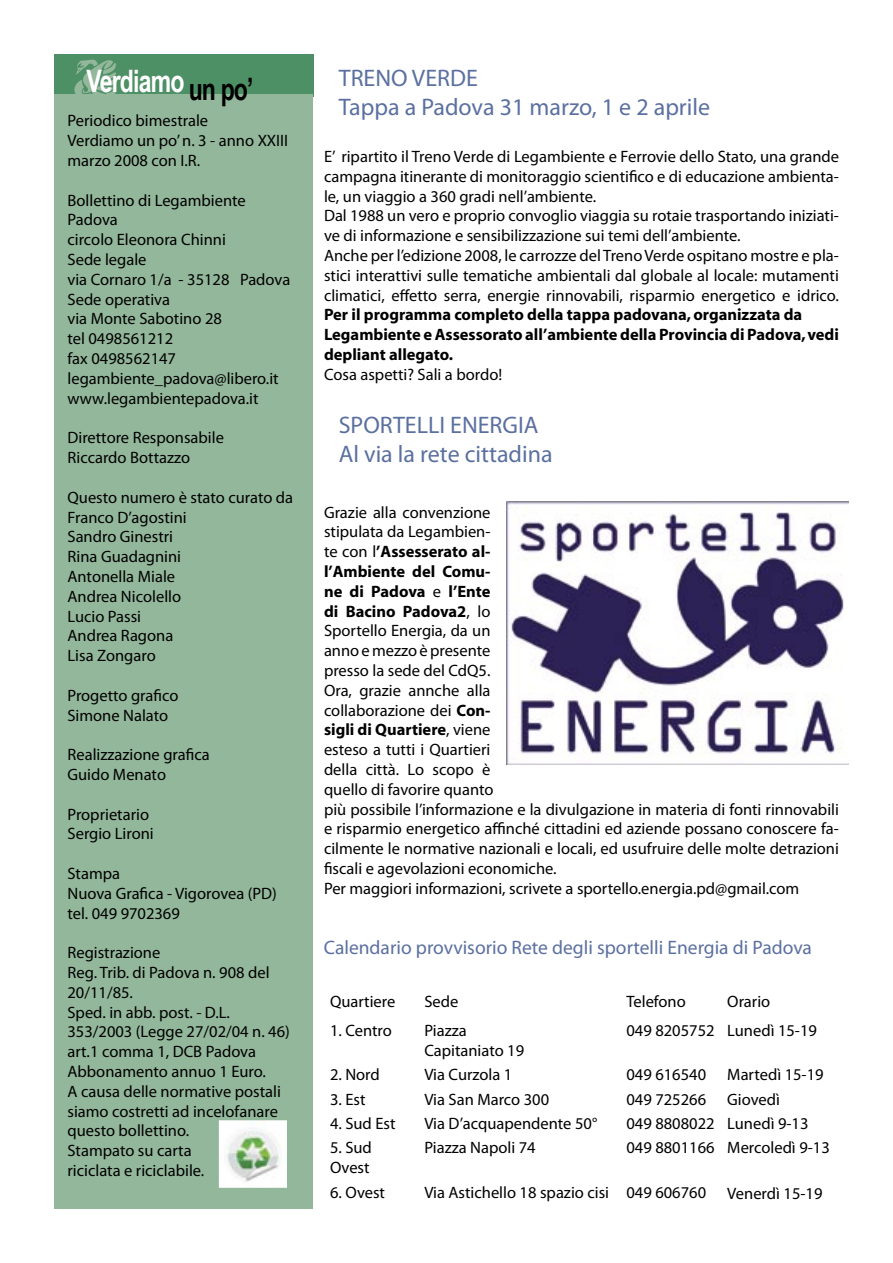
<style>
.page{position:relative;width:893px;height:1263px;background:#fff}
.page>*{position:absolute;margin:0;border:0;box-sizing:border-box;transform-origin:0 0}
.t1{font:700 30.9px "Arial Narrow";letter-spacing:-.03em;color:#fff;scale:.91 1}
.t2{font:700 30.9px "Arial Narrow";color:#000;scale:.91 1}
.t3{font:700 24px "Humanist 521 BT";color:#5b70a0}
.t4{font:700 19.5px "Humanist 521 BT";color:#5b70a0}
.t5{font:16.5px/19.8px "Humanist 521 BT";color:#000}
.t6{font:700 16.5px/19.8px "Humanist 521 BT";color:#000}
.t7{font:700 16.5px/19.8px "Myriad";color:#000}
.t8{font:italic 16.5px "Humanist 521 BT";color:#000}
.s1{font-family:"Myriad";font-weight:700}
</style>
<div class="page">
<div style="left:54px;top:54px;width:259px;height:43px;background:#4d9066"></div>
<svg style="left:74px;top:59px;width:42px;height:35px"></svg>
<div style="left:54px;top:94px;width:259px;height:1115px;background:#93b79b"></div>
<img style="left:219px;top:1120px;width:68px;height:68px">
<img style="left:506px;top:502px;width:342px;height:263px">
<p class="t1" style="left:87px;top:58px;width:109px">Verdiamo</p>
<p class="t6" style="left:67px;top:111px;width:142px">Periodico bimestrale</p>
<p class="t6" style="left:67px;top:131px;width:222px">Verdiamo un po’ n. 3 - anno XXIII marzo 2008 con I.R.</p>
<p class="t6" style="left:67px;top:190px;width:180px">Bollettino di Legambiente</p>
<p class="t6" style="left:67px;top:210px;width:52px">Padova</p>
<p class="t5" style="left:67px;top:230px;width:160px">circolo Eleonora Chinni</p>
<p class="t8" style="left:67px;top:249px;width:81px">Sede legale</p>
<p class="t5" style="left:67px;top:269px;width:224px">via Cornaro 1/a - 35128 Padova</p>
<p class="t8" style="left:67px;top:289px;width:104px">Sede operativa</p>
<p class="t5" style="left:67px;top:309px;width:156px">via Monte Sabotino 28</p>
<p class="t5" style="left:67px;top:329px;width:107px">tel 0498561212</p>
<p class="t5" style="left:67px;top:348px;width:110px">fax 0498562147</p>
<p class="t5" style="left:67px;top:368px;width:213px">legambiente_padova@libero.it</p>
<p class="t5" style="left:67px;top:388px;width:193px">www.legambientepadova.it</p>
<p class="t6" style="left:67px;top:428px;width:158px">Direttore Responsabile</p>
<p class="t5" style="left:67px;top:447px;width:124px">Riccardo Bottazzo</p>
<p class="t6" style="left:67px;top:487px;width:227px">Questo numero è stato curato da</p>
<p class="t6" style="left:67px;top:507px;width:121px">Franco D’agostini</p>
<p class="t6" style="left:67px;top:527px;width:107px">Sandro Ginestri</p>
<p class="t6" style="left:67px;top:546px;width:115px">Rina Guadagnini</p>
<p class="t6" style="left:67px;top:566px;width:109px">Antonella Miale</p>
<p class="t6" style="left:67px;top:586px;width:115px">Andrea Nicolello</p>
<p class="t6" style="left:67px;top:606px;width:75px">Lucio Passi</p>
<p class="t6" style="left:67px;top:626px;width:107px">Andrea Ragona</p>
<p class="t6" style="left:67px;top:645px;width:90px">Lisa Zongaro</p>
<p class="t6" style="left:67px;top:685px;width:113px">Progetto grafico</p>
<p class="t5" style="left:67px;top:705px;width:102px">Simone Nalato</p>
<p class="t6" style="left:67px;top:744px;width:144px">Realizzazione grafica</p>
<p class="t5" style="left:67px;top:764px;width:100px">Guido Menato</p>
<p class="t6" style="left:67px;top:804px;width:83px">Proprietario</p>
<p class="t5" style="left:67px;top:824px;width:88px">Sergio Lironi</p>
<p class="t6" style="left:67px;top:863px;width:54px">Stampa</p>
<p class="t5" style="left:67px;top:883px;width:211px">Nuova Grafica - Vigorovea (PD)</p>
<p class="t5" style="left:67px;top:903px;width:114px">tel. 049 9702369</p>
<p class="t5" style="left:67px;top:942px;width:94px">Registrazione</p>
<p class="t5" style="left:67px;top:962px;width:204px">Reg. Trib. di Padova n. 908 del<br>20/11/85.</p>
<p class="t5" style="left:67px;top:1002px;width:224px">Sped. in abb. post. - D.L.<br>353/2003 (Legge 27/02/04 n. 46) art.1 comma 1, DCB Padova</p>
<p class="t5" style="left:67px;top:1061px;width:200px">Abbonamento annuo 1 Euro.</p>
<p class="t6" style="left:67px;top:1081px;width:215px">A causa delle normative postali</p>
<p class="t6" style="left:67px;top:1101px;width:212px">siamo costretti ad incelofanare</p>
<p class="t6" style="left:67px;top:1121px;width:123px">questo bollettino.</p>
<p class="t6" style="left:67px;top:1140px;width:138px">Stampato su carta riciclata e riciclabile.</p>
<p class="t2" style="left:189px;top:65px;width:73px">un po’</p>
<p class="t3" style="left:339px;top:63px;width:141px">TRENO VERDE</p>
<p class="t3" style="left:339px;top:92px;width:373px">Tappa a Padova 31 marzo, 1 e 2 aprile</p>
<p class="t5" style="left:324px;top:146px;width:516px;text-align:justify">E’ ripartito il Treno Verde di Legambiente e Ferrovie dello Stato, una grande campagna itinerante di monitoraggio scientifico e di educazione ambienta&shy;le, un viaggio a 360 gradi nell’ambiente.</p>
<p class="t5" style="left:324px;top:206px;width:516px">Dal 1988 un vero e proprio convoglio viaggia su rotaie trasportando iniziati&shy;ve di informazione e sensibilizzazione sui temi dell’ambiente.</p>
<p class="t5" style="left:324px;top:245px;width:516px;text-align:justify">Anche per l’edizione 2008, le carrozze del Treno Verde ospitano mostre e pla&shy;stici interattivi sulle tematiche ambientali dal globale al locale: mutamenti climatici, effetto serra, energie rinnovabili, risparmio energetico e idrico.<br><span class="s1">Per il programma completo della tappa padovana, organizzata da</span></p>
<p class="t7" style="left:324px;top:325px;width:516px">Legambiente e Assessorato all’ambiente della Provincia di Padova, vedi depliant allegato.</p>
<p class="t5" style="left:324px;top:364px;width:180px">Cosa aspetti? Sali a bordo!</p>
<p class="t3" style="left:339px;top:410px;width:201px">SPORTELLI ENERGIA</p>
<p class="t3" style="left:339px;top:439px;width:215px">Al via la rete cittadina</p>
<p class="t5" style="left:324px;top:502px;width:516px">Grazie alla convenzione<br>stipulata da Legambien-<br>te con l<span class="s1">’Assesserato al-<br>l’Ambiente del Comu-<br>ne di Padova</span> e <span class="s1">l’Ente<br>di Bacino Padova2</span>, lo<br>Sportello Energia, da un<br>anno e mezzo è presente<br>presso la sede del CdQ5.<br>Ora, grazie annche alla<br>collaborazione dei <span class="s1">Con-<br>sigli di Quartiere</span>, viene<br>esteso a tutti i Quartieri<br>della città. Lo scopo è<br>quello di favorire quanto<br>più possibile l’informazione e la divulgazione in materia di fonti rinnovabili e risparmio energetico affinché cittadini ed aziende possano conoscere fa&shy;cilmente le normative nazionali e locali, ed usufruire delle molte detrazioni fiscali e agevolazioni economiche.</p>
<p class="t5" style="left:324px;top:878px;width:477px">Per maggiori informazioni, scrivete a sportello.energia.pd@gmail.com</p>
<p class="t4" style="left:324px;top:935px;width:490px">Calendario provvisorio Rete degli sportelli Energia di Padova</p>
<p class="t5" style="left:330px;top:991px;width:67px">Quartiere</p>
<p class="t5" style="left:424px;top:991px;width:36px">Sede</p>
<p class="t5" style="left:626px;top:991px;width:61px">Telefono</p>
<p class="t5" style="left:727px;top:991px;width:45px">Orario</p>
<p class="t5" style="left:330px;top:1020px;width:63px">1. Centro</p>
<p class="t5" style="left:424px;top:1020px;width:44px">Piazza</p>
<p class="t5" style="left:424px;top:1040px;width:101px">Capitaniato 19</p>
<p class="t5" style="left:626px;top:1020px;width:90px">049 8205752</p>
<p class="t5" style="left:727px;top:1020px;width:91px">Lunedì 15-19</p>
<p class="t5" style="left:330px;top:1064px;width:51px">2. Nord</p>
<p class="t5" style="left:424px;top:1064px;width:90px">Via Curzola 1</p>
<p class="t5" style="left:626px;top:1064px;width:81px">049 616540</p>
<p class="t5" style="left:727px;top:1064px;width:98px">Martedì 15-19</p>
<p class="t5" style="left:330px;top:1089px;width:37px">3. Est</p>
<p class="t5" style="left:424px;top:1089px;width:126px">Via San Marco 300</p>
<p class="t5" style="left:626px;top:1089px;width:81px">049 725266</p>
<p class="t5" style="left:727px;top:1089px;width:54px">Giovedì</p>
<p class="t5" style="left:330px;top:1113px;width:67px">4. Sud Est</p>
<p class="t5" style="left:424px;top:1113px;width:174px">Via D’acquapendente 50°</p>
<p class="t5" style="left:626px;top:1113px;width:90px">049 8808022</p>
<p class="t5" style="left:727px;top:1113px;width:83px">Lunedì 9-13</p>
<p class="t5" style="left:330px;top:1137px;width:43px">5. Sud<br>Ovest</p>
<p class="t5" style="left:424px;top:1137px;width:113px">Piazza Napoli 74</p>
<p class="t5" style="left:626px;top:1137px;width:90px">049 8801166</p>
<p class="t5" style="left:727px;top:1137px;width:104px">Mercoledì 9-13</p>
<p class="t5" style="left:330px;top:1182px;width:57px">6. Ovest</p>
<p class="t5" style="left:424px;top:1182px;width:186px">Via Astichello 18 spazio cisi</p>
<p class="t5" style="left:626px;top:1182px;width:81px">049 606760</p>
<p class="t5" style="left:727px;top:1183px;width:97px">Venerdì 15-19</p>
</div>
